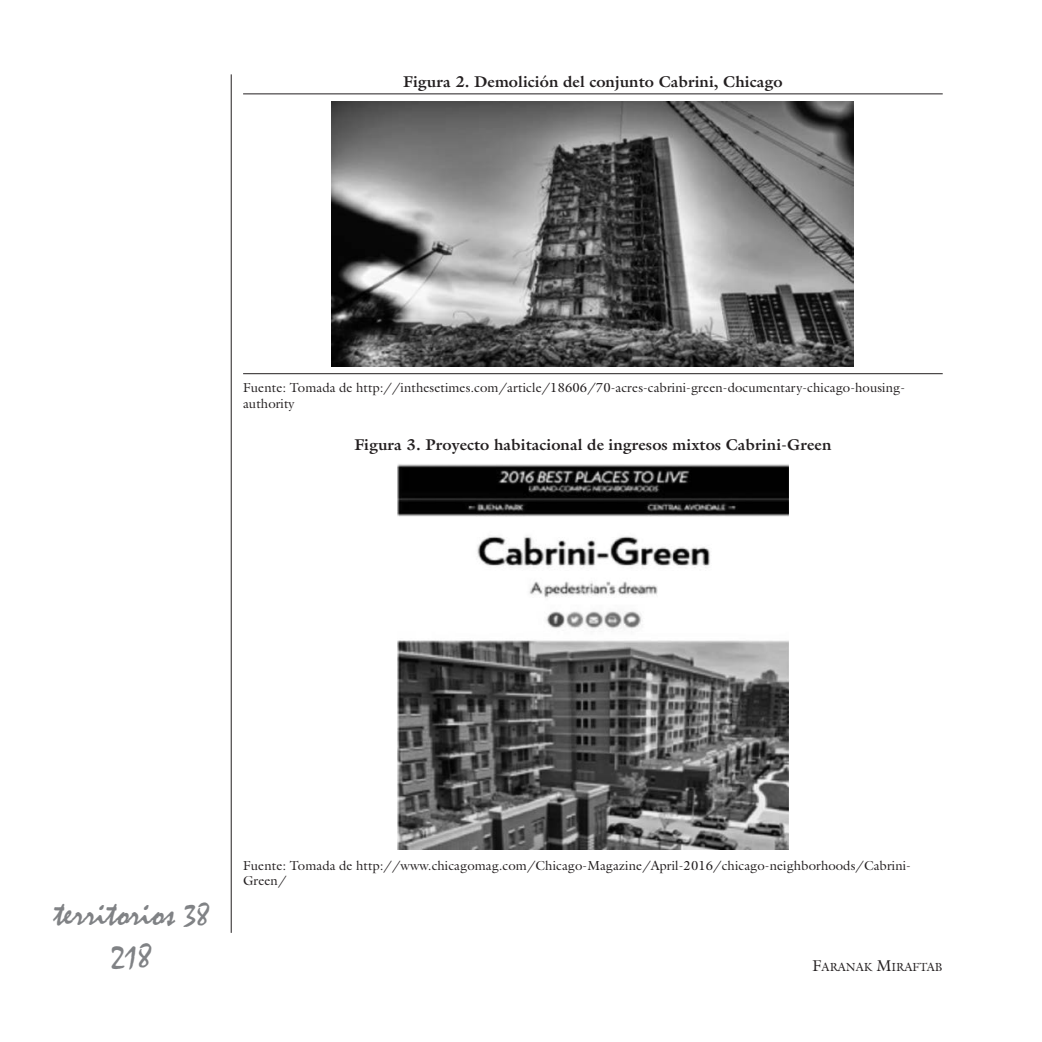
<style>
.page{position:relative;width:1042px;height:1042px;background:#fff}
.page>*{position:absolute;margin:0;border:0;box-sizing:border-box;transform-origin:0 0}
.t1{font:37.62px "Mistral";letter-spacing:-.01em;color:#808285}
.t2{font:33.25px "Mistral";color:#808285}
.t3{font:700 15.75px "Galliard";letter-spacing:.005em;color:#231f20}
.t4{font:13.12px/15.8px "Galliard";letter-spacing:.005em;color:#231f20}
.t5{font:11.9px "Galliard";color:#231f20}
.s1{font-size:31.5px}
.s2{font-size:15.75px}
</style>
<div class="page">
<hr style="left:231px;top:74px;width:1px;height:859px;background:#231f20">
<hr style="left:243px;top:94px;width:700px;height:1px;background:#231f20">
<hr style="left:243px;top:373px;width:700px;height:1px;background:#231f20">
<img style="left:332px;top:101px;width:522px;height:265px">
<img style="left:397px;top:464px;width:391px;height:385px">
<p class="t3" style="left:403px;top:71px;width:381px">Figura 2. Demolición del conjunto Cabrini, Chicago</p>
<p class="t4" style="left:243px;top:380px;width:663px">Fuente: Tomada de http://inthesetimes.com/article/18606/70-acres-cabrini-green-documentary-chicago-housing&shy;authority</p>
<p class="t3" style="left:354px;top:434px;width:478px">Figura 3. Proyecto habitacional de ingresos mixtos Cabrini-Green</p>
<h1 class="t1" style="left:54px;top:892px;width:158px">territorios <span class="s1">38</span></h1>
<h2 class="t2" style="left:112px;top:938px;width:42px">218</h2>
<p class="t4" style="left:243px;top:857px;width:669px">Fuente: Tomada de http://www.chicagomag.com/Chicago-Magazine/April-2016/chicago-neighborhoods/Cabrini-<br>Green/</p>
<p class="t5" style="left:812px;top:959px;width:132px"><span class="s2">F</span>ARANAK <span class="s2">M</span>IRAFTAB</p>
</div>
